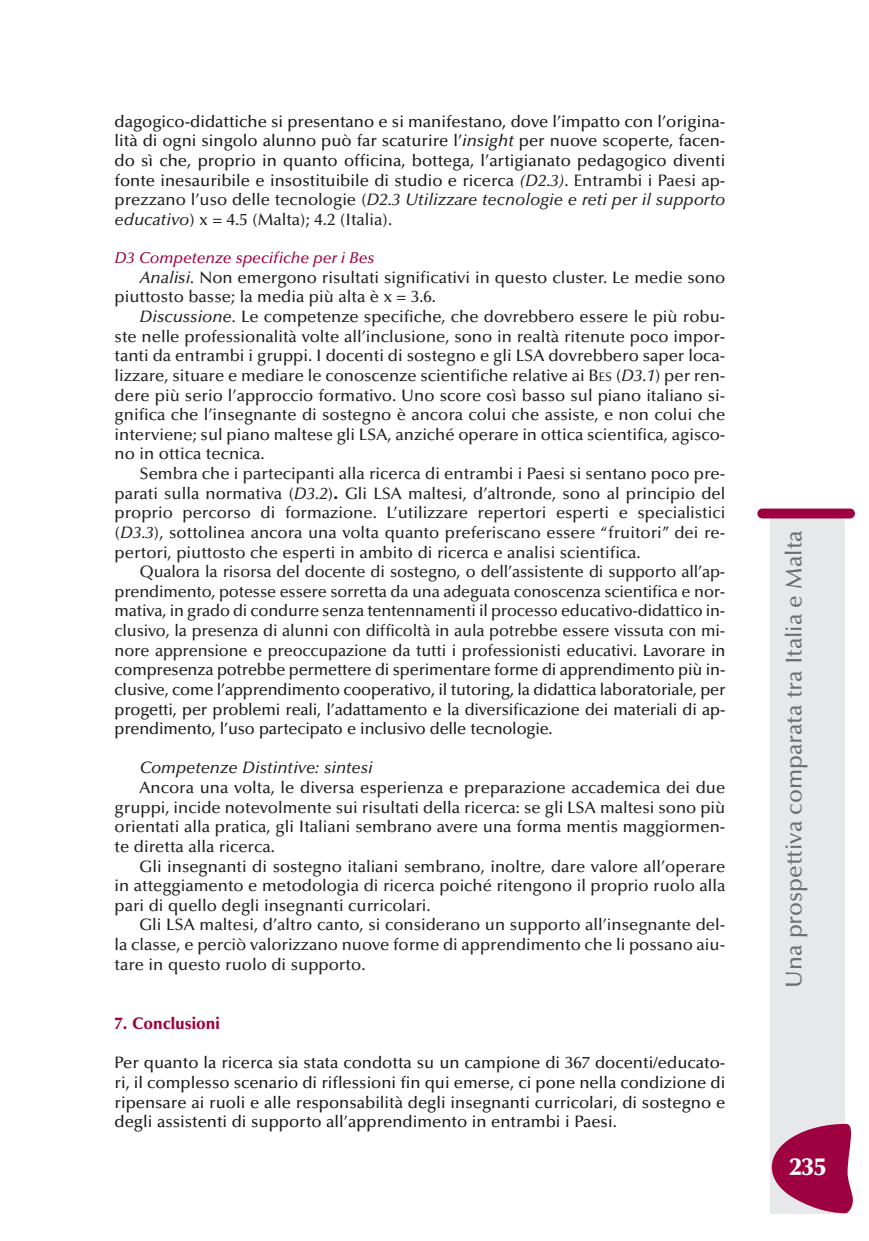
<style>
.page{position:relative;width:869px;height:1241px;background:#fff}
.page>*{position:absolute;margin:0;border:0;box-sizing:border-box;transform-origin:0 0}
.t1{font:900 24.5px "Optima";color:#fff}
.t2{font:500 22.75px "Optima";color:#6c6d70}
.t3{font:500 16.62px/19.6px "Optima";color:#231f20;text-align:justify}
.t4{font:500 16.62px/19.6px "Optima";color:#191919;text-align:justify}
.t5{font:italic 500 16.62px "Optima";color:#231f20}
.t6{font:900 16.62px "Optima";color:#9d0140;scale:.95 1}
.t7{font:italic 500 15.75px "Optima";color:#9d0140}
.s1{font-style:italic}
.s2{font-style:italic;color:#231f20}
.s3{color:#231f20}
.s4{font-size:12.42px}
.s5{font-weight:900}
.s6{color:#191919}
</style>
<div class="page">
<div style="left:770px;top:516px;width:74px;height:697px;background:#e7e8e9"></div>
<div style="left:757px;top:508px;width:97px;height:10px;background:#9d0140;border-radius:5px"></div>
<svg style="left:771px;top:1123px;width:82px;height:89px"></svg>
<p class="t4" style="left:115px;top:113px;width:612px">dagogico-didattiche si presentano e si manifestano, dove l’impatto con l’origina&shy;lità di ogni singolo alunno può far scaturire l’<span class="s1">insight</span> per nuove scoperte, facen&shy;do sì che, proprio in quanto officina, bottega, l’artigianato pedagogico diventi fonte inesauribile e insostituibile di studio e ricerca <span class="s1">(</span><span class="s2">D2.3)</span><span class="s3">. Entrambi i Paesi ap&shy;prezzano l’uso delle tecnologie (</span><span class="s2">D2.3 Utilizzare tecnologie e reti per il supporto educativo</span><span class="s3">) x = 4.5 (Malta); 4.2 (Italia).</span></p>
<p class="t7" style="left:115px;top:252px;width:261px">D3 Competenze specifiche per i Bes</p>
<p class="t3" style="left:115px;top:269px;width:612px;text-indent:25px"><span class="s1">Analisi.</span> Non emergono risultati significativi in questo cluster. Le medie sono piuttosto basse; la media più alta è x = 3.6.</p>
<p class="t3" style="left:115px;top:308px;width:612px;text-indent:25px"><span class="s1">Discussione.</span> Le competenze specifiche, che dovrebbero essere le più robu&shy;ste nelle professionalità volte all’inclusione, sono in realtà ritenute poco impor&shy;tanti da entrambi i gruppi. I docenti di sostegno e gli LSA dovrebbero saper loca&shy;lizzare, situare e mediare le conoscenze scientifiche relative ai B<span class="s4">ES</span> (<span class="s1">D3.1</span>) per ren&shy;dere più serio l’approccio formativo. Uno score così basso sul piano italiano si&shy;gnifica che l’insegnante di sostegno è ancora colui che assiste, e non colui che interviene; sul piano maltese gli LSA, anziché operare in ottica scientifica, agisco&shy;no in ottica tecnica.</p>
<p class="t3" style="left:115px;top:465px;width:612px;text-indent:25px">Sembra che i partecipanti alla ricerca di entrambi i Paesi si sentano poco pre&shy;parati sulla normativa (<span class="s1">D3.2</span>)<span class="s5">.</span> Gli LSA maltesi, d’altronde, sono al principio del proprio percorso di formazione. L’utilizzare repertori esperti e specialistici (<span class="s1">D3.3</span>), sottolinea ancora una volta quanto preferiscano essere “fruitori” dei re&shy;pertori, piuttosto che esperti in ambito di ricerca e analisi scientifica.</p>
<p class="t3" style="left:115px;top:563px;width:612px;text-indent:25px">Qualora la risorsa del docente di sostegno, o dell’assistente di supporto all’ap&shy;prendimento, potesse essere sorretta da una adeguata conoscenza scientifica e nor&shy;mativa, in grado di condurre senza tentennamenti il processo educativo-didattico in&shy;clusivo, la presenza di alunni con difficoltà in aula potrebbe essere vissuta con mi&shy;nore apprensione e preoccupazione da tutti i professionisti educativi. <span class="s6">Lavorare in compresenza potrebbe permettere di sperimentare forme di apprendimento più in&shy;clusive, come l’apprendimento cooperativo, il tutoring, la didattica laboratoriale, per progetti, per problemi reali, l’adattamento e la diversificazione dei materiali di ap&shy;prendimento, l’uso partecipato e inclusivo delle tecnologie.</span></p>
<p class="t5" style="left:139px;top:761px;width:234px">Competenze Distintive: sintesi</p>
<p class="t3" style="left:114px;top:779px;width:612px;text-indent:25px">Ancora una volta, le diversa esperienza e preparazione accademica dei due gruppi, incide notevolmente sui risultati della ricerca: se gli LSA maltesi sono più orientati alla pratica, gli Italiani sembrano avere una forma mentis maggiormen&shy;te diretta alla ricerca.</p>
<p class="t3" style="left:114px;top:857px;width:612px;text-indent:25px">Gli insegnanti di sostegno italiani sembrano, inoltre, dare valore all’operare in atteggiamento e metodologia di ricerca poiché ritengono il proprio ruolo alla pari di quello degli insegnanti curricolari.</p>
<p class="t3" style="left:114px;top:916px;width:612px;text-indent:25px">Gli LSA maltesi, d’altro canto, si considerano un supporto all’insegnante del&shy;la classe, e perciò valorizzano nuove forme di apprendimento che li possano aiu&shy;tare in questo ruolo di supporto.</p>
<p class="t6" style="left:115px;top:1016px;width:112px">7. Conclusioni</p>
<p class="t4" style="left:114px;top:1054px;width:612px">Per quanto la ricerca sia stata condotta su un campione di 367 docenti/educato&shy;ri, il complesso scenario di riflessioni fin qui emerse, ci pone nella condizione di ripensare ai ruoli e alle responsabilità degli insegnanti curricolari, di sostegno e degli assistenti di supporto all’apprendimento in entrambi i Paesi.</p>
<h2 class="t2" style="left:784px;top:987px;width:458px;rotate:-90deg">Una prospettiva comparata tra Italia e Malta</h2>
<h1 class="t1" style="left:789px;top:1156px;width:38px">235</h1>
</div>
